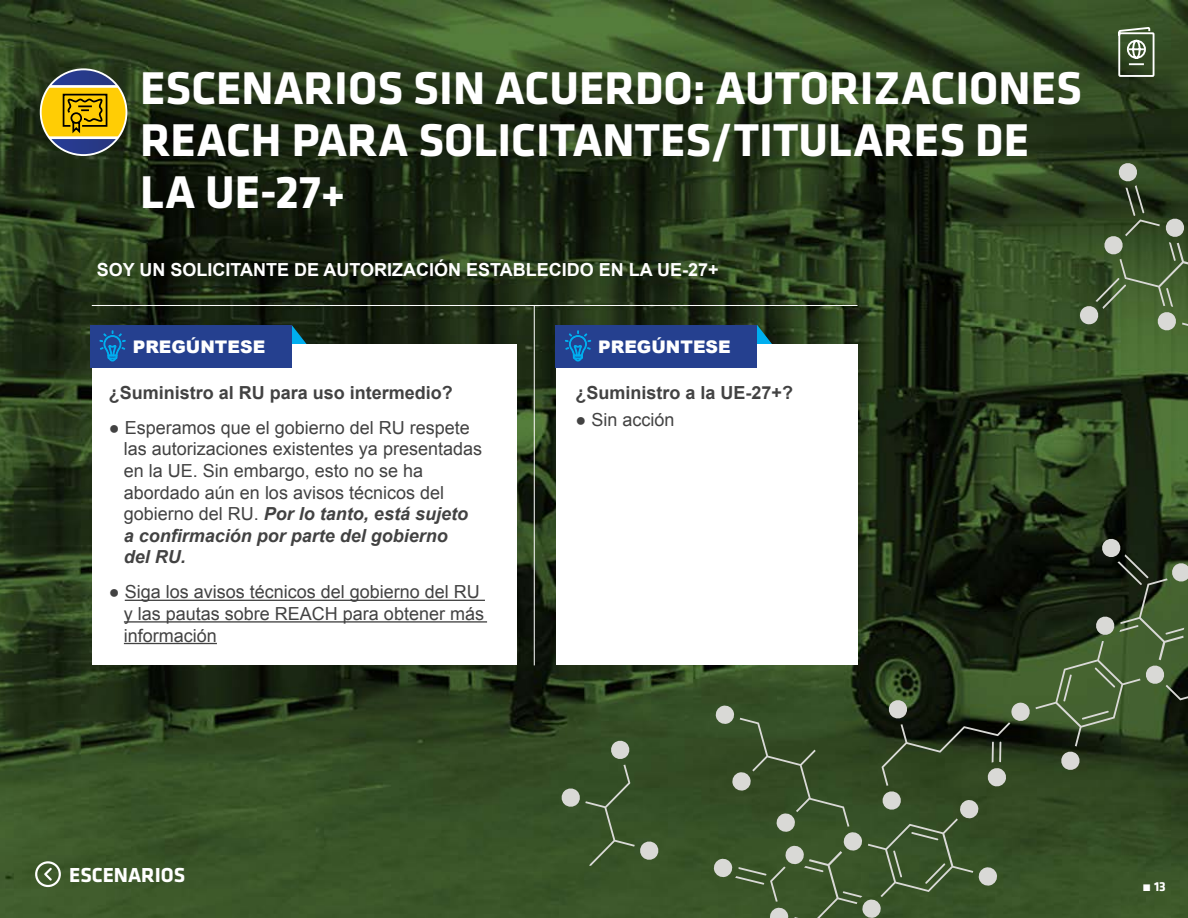
<style>
.page{position:relative;width:1188px;height:918px;background:#fff}
.page>*{position:absolute;margin:0;border:0;box-sizing:border-box;transform-origin:0 0}
.Body_Copy{font:700 47.55px/52.2px "Klavika";color:#fff}
.Body_Copy-2{font:700 21px "Klavika";color:#fff}
.Body_Copy-3{font:18px/21.6px "Arial";color:#424242}
.Body_Copy-4{font:700 18px "Arial";color:#424242}
.Body_Copy-5{font:700 18px "Arial";color:#fff}
.Body_Copy-6{font:900 17.4px "Arial";color:#fff}
.t1{font:700 13.5px "Klavika";color:#fff}
.s1{font-weight:700;font-style:italic}
</style>
<div class="page">
<img style="left:0;top:0;width:1188px;height:918px">
<svg style="left:41px;top:69px;width:85px;height:86px"></svg>
<svg style="left:41px;top:85px;width:85px;height:54px;background:#d5b11f"></svg>
<div style="left:40px;top:68px;width:87px;height:88px;border:2px solid #fff;border-radius:50%"></div>
<hr style="left:534px;top:306px;width:1px;height:359px;background:#fff">
<hr style="left:92px;top:305px;width:766px;height:1px;background:#fff">
<svg style="left:292px;top:325px;width:26px;height:19px"></svg>
<svg style="left:757px;top:325px;width:27px;height:19px"></svg>
<div style="left:92px;top:344px;width:424px;height:320px;background:#fff"></div>
<hr style="left:125px;top:600px;width:360px;height:1px;background:#424242">
<hr style="left:124px;top:621px;width:363px;height:2px;background:#424242">
<hr style="left:124px;top:643px;width:93px;height:1px;background:#424242">
<div style="left:90px;top:325px;width:202px;height:43px;background:#25408f"></div>
<svg style="left:99px;top:330px;width:27px;height:32px"></svg>
<div style="left:556px;top:344px;width:302px;height:320px;background:#fff"></div>
<div style="left:555px;top:325px;width:202px;height:43px;background:#25408f"></div>
<svg style="left:565px;top:330px;width:26px;height:32px"></svg>
<svg style="left:561px;top:740px;width:98px;height:126px;background:#435b35"></svg>
<svg style="left:1080px;top:162px;width:108px;height:229px;background:#415831"></svg>
<svg style="left:713px;top:538px;width:475px;height:380px;background:#485a3d"></svg>
<svg style="left:34px;top:861px;width:27px;height:26px"></svg>
<svg style="left:1117px;top:26px;width:38px;height:52px"></svg>
<p class="Body_Copy" style="left:140px;top:63px;width:943px">ESCENARIOS SIN ACUERDO: AUTORIZACIONES<br>REACH PARA SOLICITANTES/TITULARES DE<br>LA UE-27+</p>
<p class="Body_Copy-5" style="left:97px;top:257px;width:623px">SOY UN SOLICITANTE DE AUTORIZACIÓN ESTABLECIDO EN LA UE-27+</p>
<p class="Body_Copy-6" style="left:133px;top:334px;width:134px">PREGÚNTESE</p>
<p class="Body_Copy-4" style="left:109px;top:380px;width:346px">¿Suministro al RU para uso intermedio?</p>
<p class="Body_Copy-3" style="left:124px;top:417px;width:360px;text-indent:-15px">● Esperamos que el gobierno del RU respete las autorizaciones existentes ya presentadas en la UE. Sin embargo, esto no se ha abordado aún en los avisos técnicos del gobierno del RU. <span class="s1">Por lo tanto, está sujeto a confirmación por parte del gobierno<br>del RU.</span></p>
<p class="Body_Copy-3" style="left:124px;top:581px;width:362px;text-indent:-15px">● Siga los avisos técnicos del gobierno del RU y las pautas sobre REACH para obtener más información</p>
<p class="Body_Copy-6" style="left:598px;top:334px;width:134px">PREGÚNTESE</p>
<p class="Body_Copy-4" style="left:575px;top:380px;width:219px">¿Suministro a la UE-27+?</p>
<p class="Body_Copy-3" style="left:575px;top:409px;width:100px">● Sin acción</p>
<p class="Body_Copy-2" style="left:69px;top:864px;width:118px">ESCENARIOS</p>
<p class="t1" style="left:1143px;top:880px;width:25px">• 13</p>
</div>
